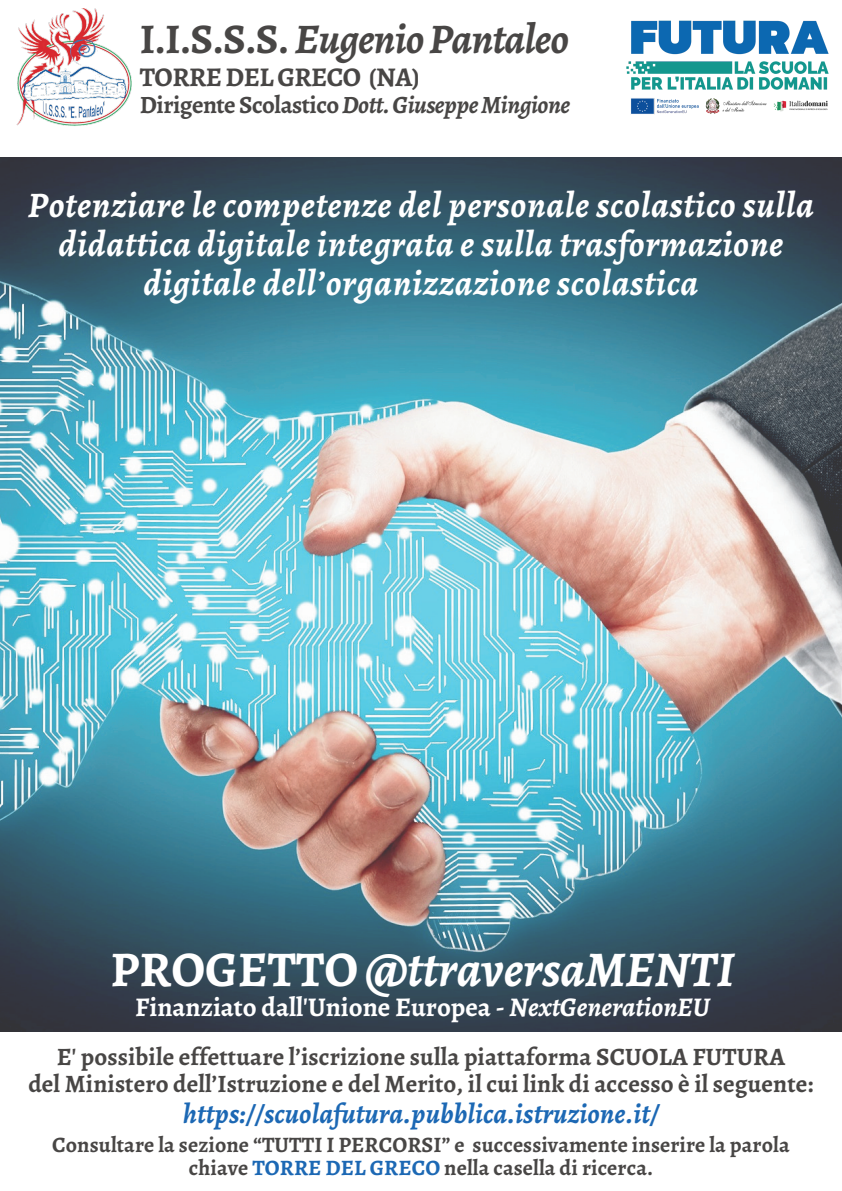
<style>
.page{position:relative;width:842px;height:1191px;background:#fff}
.page>*{position:absolute;margin:0;border:0;box-sizing:border-box;transform-origin:0 0}
.t1{font:italic 700 50px "Alegreya";color:#fff}
.t2{font:italic 700 42.2px "Alegreya";letter-spacing:-.02em;color:#484645}
.t3{font:italic 700 36px/39px "Alegreya";letter-spacing:.02em;color:#fff;text-align:center}
.t4{font:italic 700 28px "Alegreya";letter-spacing:.005em;color:#1c68b4}
.t5{font:700 27px "Alegreya";color:#fff}
.t6{font:700 27px "Alegreya";letter-spacing:-.02em;color:#484645}
.t7{font:700 25px/26px "Alegreya";letter-spacing:.005em;color:#484645;text-align:center}
.t8{font:italic 700 24.9px "Alegreya";letter-spacing:-.02em;color:#484645}
.t9{font:700 22px/23px "Alegreya";letter-spacing:.005em;color:#484645;text-align:center}
.s1{font-style:normal}
.s2{font-style:italic}
.s3{color:#1c68b4}
</style>
<div class="page">
<img style="left:16px;top:8px;width:116px;height:118px">
<img style="left:626px;top:21px;width:203px;height:93px">
<img style="left:0;top:158px;width:842px;height:873px">
<p class="t2" style="left:140px;top:8px;width:431px"><span class="s1">I.I.S.S.S.</span> Eugenio Pantaleo</p>
<p class="t6" style="left:140px;top:58px;width:281px">TORRE DEL GRECO (NA)</p>
<p class="t8" style="left:140px;top:87px;width:432px"><span class="s1">Dirigente Scolastico</span> Dott. Giuseppe Mingione</p>
<p class="t3" style="left:28px;top:184px;width:787px">Potenziare le competenze del personale scolastico sulla didattica digitale integrata e sulla trasformazione digitale dell’organizzazione scolastica</p>
<h1 class="t1" style="left:111px;top:932px;width:625px"><span class="s1">PROGETTO</span> @ttraversaMENTI</h1>
<p class="t5" style="left:135px;top:987px;width:576px">Finanziato dall'Unione Europea - <span class="s2">NextGenerationEU</span></p>
<p class="t7" style="left:28px;top:1043px;width:787px">E' possibile effettuare l’iscrizione sulla piattaforma SCUOLA FUTURA<br>del Ministero dell’Istruzione e del Merito, il cui link di accesso è il seguente:</p>
<p class="t4" style="left:183px;top:1093px;width:478px">https://scuolafutura.pubblica.istruzione.it/</p>
<p class="t9" style="left:52px;top:1132px;width:739px">Consultare la sezione “TUTTI I PERCORSI” e successivamente inserire la parola chiave <span class="s3">TORRE DEL GRECO</span> nella casella di ricerca.</p>
</div>
